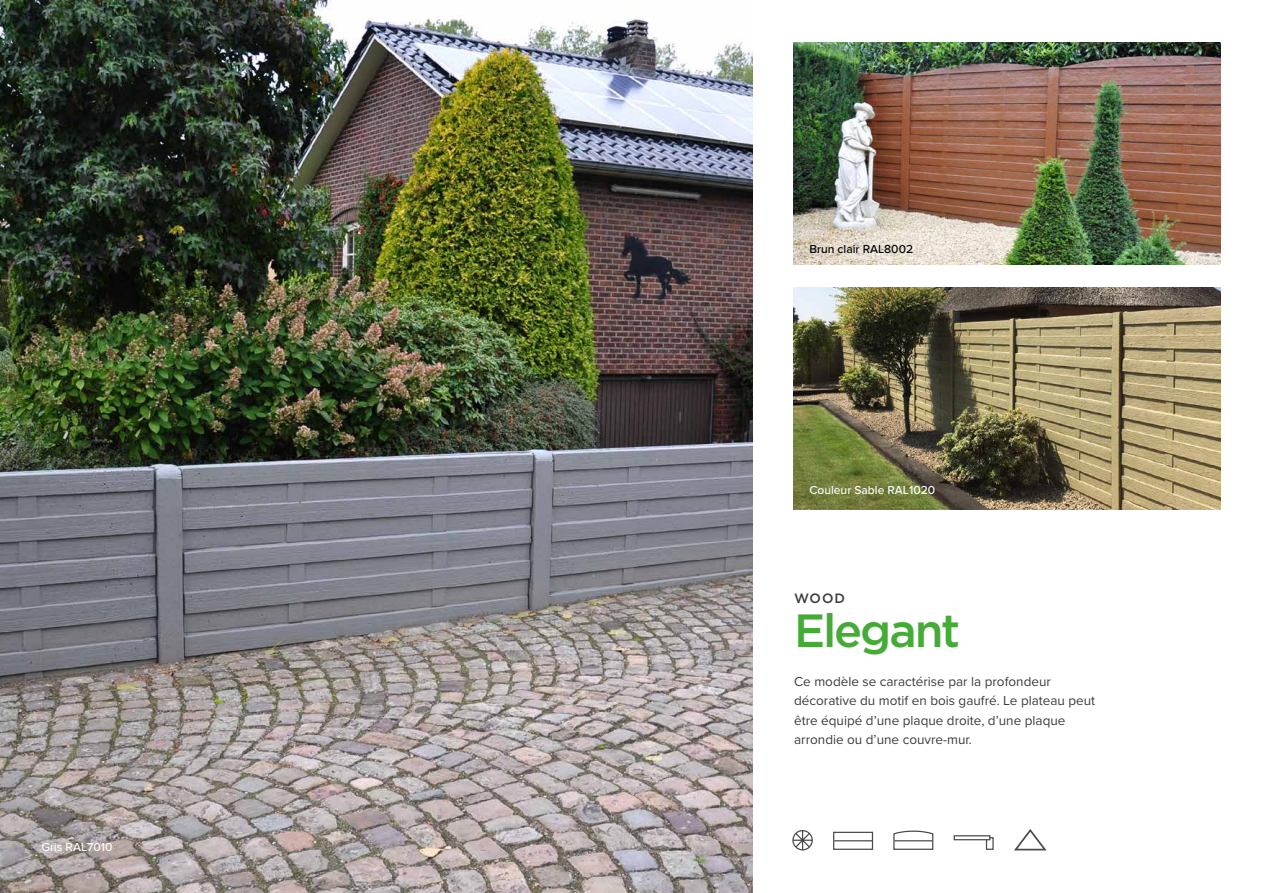
<style>
.page{position:relative;width:1263px;height:893px;background:#fff}
.page>*{position:absolute;margin:0;border:0;box-sizing:border-box;transform-origin:0 0}
.t1{font:500 46.5px "Gotham";letter-spacing:-.045em;color:#44ac36}
.t2{font:13.5px/19.5px "Proxima Nova";color:#3c3c3b}
.t3{font:500 13.5px "Gotham";color:#3c3c3b}
.t4{font:500 12px "Proxima Nova";color:#fff}
.t5{font:500 12px "Proxima Nova";color:#000}
</style>
<div class="page">
<img style="left:0;top:0;width:753px;height:893px">
<img style="left:794px;top:287px;width:426px;height:222px">
<img style="left:794px;top:43px;width:426px;height:222px">
<div style="left:986px;top:837px;width:8px;height:13px;background:#fff;border:1px solid #4a4a49"></div>
<svg style="left:954px;top:835px;width:36px;height:5px"></svg>
<div style="left:833px;top:832px;width:40px;height:18px;background:#fff;border:1px solid #4a4a49"></div>
<hr style="left:834px;top:840px;width:38px;height:1px;background:#4a4a49">
<svg style="left:893px;top:830px;width:41px;height:20px"></svg>
<hr style="left:894px;top:840px;width:38px;height:1px;background:#4a4a49">
<svg style="left:792px;top:830px;width:21px;height:21px"></svg>
<svg style="left:1014px;top:829px;width:33px;height:22px"></svg>
<p class="t4" style="left:41px;top:840px;width:73px">Gris RAL7010</p>
<p class="t5" style="left:809px;top:242px;width:105px">Brun clair RAL8002</p>
<p class="t4" style="left:809px;top:483px;width:127px">Couleur Sable RAL1020</p>
<p class="t3" style="left:794px;top:589px;width:52px">WOOD</p>
<h1 class="t1" style="left:794px;top:600px;width:168px">Elegant</h1>
<p class="t2" style="left:794px;top:671px;width:303px">Ce modèle se caractérise par la profondeur décorative du motif en bois gaufré. Le plateau peut être équipé d’une plaque droite, d’une plaque arrondie ou d’une couvre-mur.</p>
</div>
